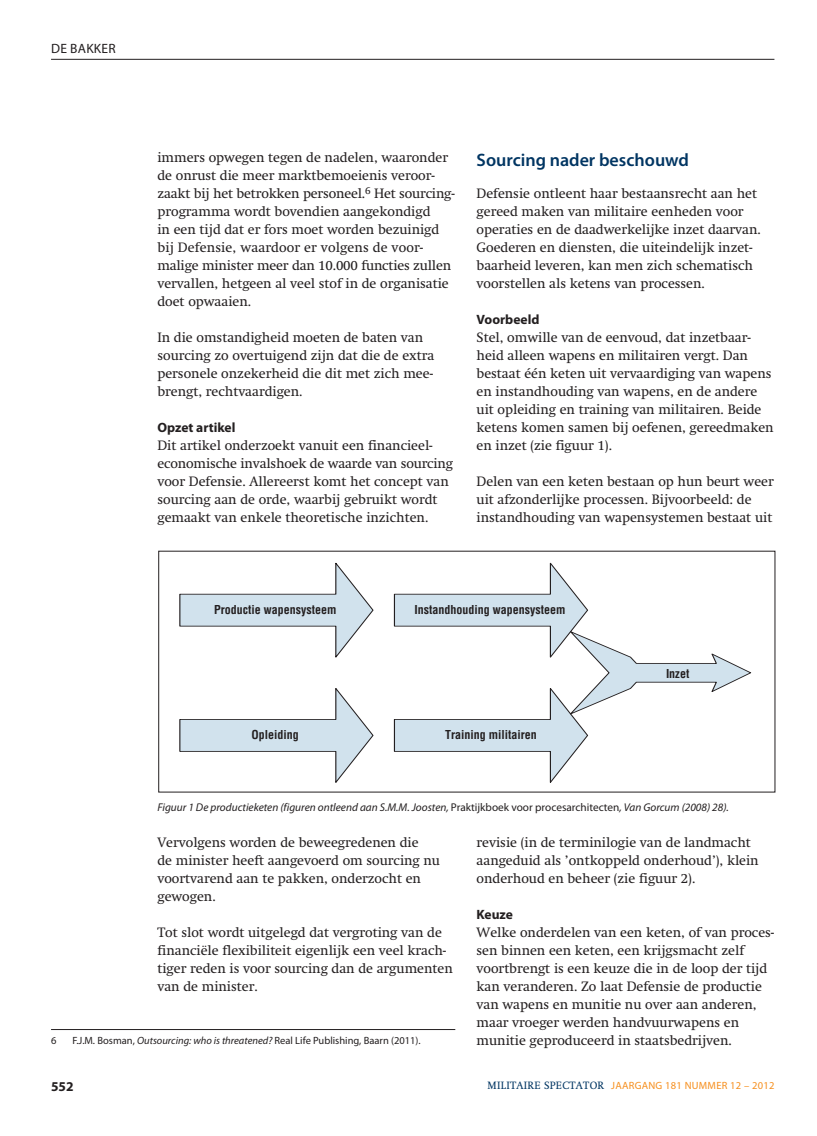
<style>
.page{position:relative;width:817px;height:1136px;background:#fff}
.page>*{position:absolute;margin:0;border:0;box-sizing:border-box;transform-origin:0 0}
.t1{font:600 18px "Myriad Pro";color:#003562}
.t2{font:13.5px/18px "Swift";color:#231f20}
.t3{font:700 13.5px "Myriad Pro";color:#231f20}
.t4{font:13.5px "Myriad Pro";letter-spacing:.02em;color:#231f20}
.t5{font:700 condensed 12px "Helvetica";color:#231f20}
.t6{font:italic 11.25px "Myriad Pro";color:#231f20}
.t7{font:10.5px "Myriad Pro";color:#231f20}
.t8{font:10.5px "Myriad Pro";letter-spacing:.025em;color:#f68f1e}
.s1{font-style:normal}
.s2{font-style:italic}
.s3{font-family:"Swift";color:#003562}
</style>
<div class="page">
<hr style="left:51px;top:59px;width:723px;height:1px;background:#231f20">
<hr style="left:51px;top:1029px;width:404px;height:1px;background:#231f20">
<svg style="left:179px;top:562px;width:194px;height:96px"></svg>
<svg style="left:179px;top:688px;width:194px;height:95px"></svg>
<svg style="left:394px;top:562px;width:357px;height:221px"></svg>
<p class="t4" style="left:51px;top:43px;width:66px">DE BAKKER</p>
<p class="t2" style="left:157px;top:150px;width:299px">immers opwegen tegen de nadelen, waaronder de onrust die meer marktbemoeienis veroor&shy;zaakt bij het betrokken personeel.<sup>6</sup> Het sourcing&shy;programma wordt bovendien aangekondigd<br>in een tijd dat er fors moet worden bezuinigd bij Defensie, waardoor er volgens de voor&shy;malige minister meer dan 10.000 functies zullen vervallen, hetgeen al veel stof in de organisatie doet opwaaien.</p>
<p class="t2" style="left:157px;top:330px;width:278px">In die omstandigheid moeten de baten van sourcing zo overtuigend zijn dat die de extra personele onzekerheid die dit met zich mee&shy;brengt, rechtvaardigen.</p>
<p class="t3" style="left:157px;top:422px;width:79px">Opzet artikel</p>
<p class="t2" style="left:157px;top:438px;width:297px">Dit artikel onderzoekt vanuit een financieel&shy;economische invalshoek de waarde van sourcing voor Defensie. Allereerst komt het concept van sourcing aan de orde, waarbij gebruikt wordt gemaakt van enkele theoretische inzichten.</p>
<h1 class="t1" style="left:476px;top:153px;width:214px">Sourcing nader beschouwd</h1>
<p class="t2" style="left:476px;top:186px;width:286px">Defensie ontleent haar bestaansrecht aan het gereed maken van militaire eenheden voor operaties en de daadwerkelijke inzet daarvan.<br>Goederen en diensten, die uiteindelijk inzet&shy;baarheid leveren, kan men zich schematisch voorstellen als ketens van processen.</p>
<p class="t3" style="left:476px;top:314px;width:64px">Voorbeeld</p>
<p class="t2" style="left:476px;top:330px;width:298px">Stel, omwille van de eenvoud, dat inzetbaar&shy;heid alleen wapens en militairen vergt. Dan bestaat één keten uit vervaardiging van wapens en instandhouding van wapens, en de andere uit opleiding en training van militairen. Beide ketens komen samen bij oefenen, gereedmaken en inzet (zie figuur 1).</p>
<p class="t2" style="left:476px;top:474px;width:298px">Delen van een keten bestaan op hun beurt weer uit afzonderlijke processen. Bijvoorbeeld: de instandhouding van wapensystemen bestaat uit</p>
<p class="t5" style="left:214px;top:602px;width:124px">Productie wapensysteem</p>
<p class="t5" style="left:414px;top:602px;width:152px">Instandhouding wapensysteem</p>
<p class="t5" style="left:251px;top:727px;width:49px">Opleiding</p>
<p class="t5" style="left:445px;top:727px;width:93px">Training militairen</p>
<p class="t5" style="left:665px;top:666px;width:25px">Inzet</p>
<p class="t6" style="left:157px;top:802px;width:573px">Figuur 1 De productieketen (figuren ontleend aan S.M.M. Joosten, <span class="s1">Praktijkboek voor procesarchitecten</span>, Van Gorcum (2008) 28).</p>
<p class="t2" style="left:157px;top:834px;width:284px">Vervolgens worden de beweegredenen die<br>de minister heeft aangevoerd om sourcing nu voortvarend aan te pakken, onderzocht en gewogen.</p>
<p class="t2" style="left:157px;top:924px;width:297px">Tot slot wordt uitgelegd dat vergroting van de financiële flexibiliteit eigenlijk een veel krach&shy;tiger reden is voor sourcing dan de argumenten van de minister.</p>
<p class="t7" style="left:51px;top:1036px;width:7px">6</p>
<p class="t7" style="left:72px;top:1036px;width:350px">F.J.M. Bosman, <span class="s2">Outsourcing: who is threatened?</span> Real Life Publishing, Baarn (2011).</p>
<p class="t2" style="left:476px;top:834px;width:283px">revisie (in de terminilogie van de landmacht aangeduid als ’ontkoppeld onderhoud’), klein onderhoud en beheer (zie figuur 2).</p>
<p class="t3" style="left:476px;top:908px;width:38px">Keuze</p>
<p class="t2" style="left:476px;top:924px;width:299px">Welke onderdelen van een keten, of van proces&shy;sen binnen een keten, een krijgsmacht zelf voortbrengt is een keuze die in de loop der tijd kan veranderen. Zo laat Defensie de productie van wapens en munitie nu over aan anderen, maar vroeger werden handvuurwapens en munitie geproduceerd in staatsbedrijven.</p>
<p class="t3" style="left:51px;top:1081px;width:24px">552</p>
<p class="t8" style="left:487px;top:1080px;width:288px"><span class="s3">MILITAIRE SPECTATOR</span> JAARGANG 181 NUMMER 12 – 2012</p>
</div>
